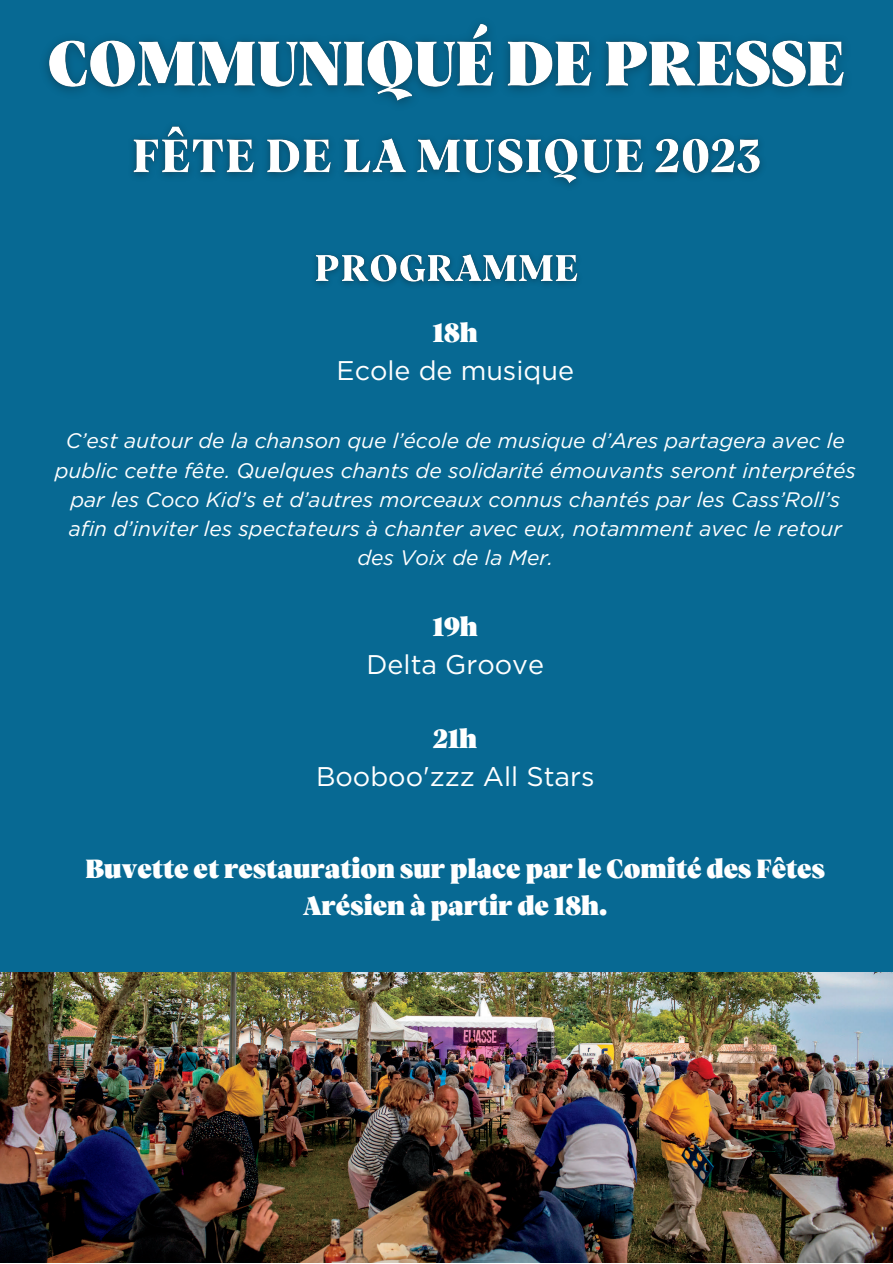
<style>
.page{position:relative;width:893px;height:1264px;background:#fff}
.page>*{position:absolute;margin:0;border:0;box-sizing:border-box;transform-origin:0 0}
.t1{font:27px/37px "TRY Vesterbro Poster";color:#fff;text-align:center}
.t2{font:27px "Gotham";color:#fff}
.t3{font:italic 21px/29.2px "Gotham";color:#fff;text-align:center}
</style>
<div class="page">
<div style="left:0;top:0;width:892px;height:1262px;background:#076993"></div>
<img style="left:0;top:972px;width:892px;height:290px">
<img style="left:46px;top:23px;width:798px;height:81px">
<img style="left:133px;top:126px;width:629px;height:59px">
<img style="left:315px;top:254px;width:263px;height:31px">
<p class="t1" style="left:432px;top:315px;width:47px">18h</p>
<p class="t2" style="left:336px;top:358px;width:239px">Ecole de musique</p>
<p class="t3" style="left:55px;top:427px;width:802px">C’est autour de la chanson que l’école de musique d’Ares partagera avec le public cette fête. Quelques chants de solidarité émouvants seront interprétés par les Coco Kid’s et d’autres morceaux connus chantés par les Cass’Roll’s afin d’inviter les spectateurs à chanter avec eux, notamment avec le retour des Voix de la Mer.</p>
<p class="t1" style="left:432px;top:610px;width:47px">19h</p>
<p class="t2" style="left:366px;top:653px;width:179px">Delta Groove</p>
<p class="t1" style="left:433px;top:721px;width:45px">21h</p>
<p class="t2" style="left:316px;top:764px;width:280px">Booboo'zzz All Stars</p>
<p class="t1" style="left:86px;top:852px;width:740px">Buvette et restauration sur place par le Comité des Fêtes<br>Arésien à partir de 18h.</p>
</div>
